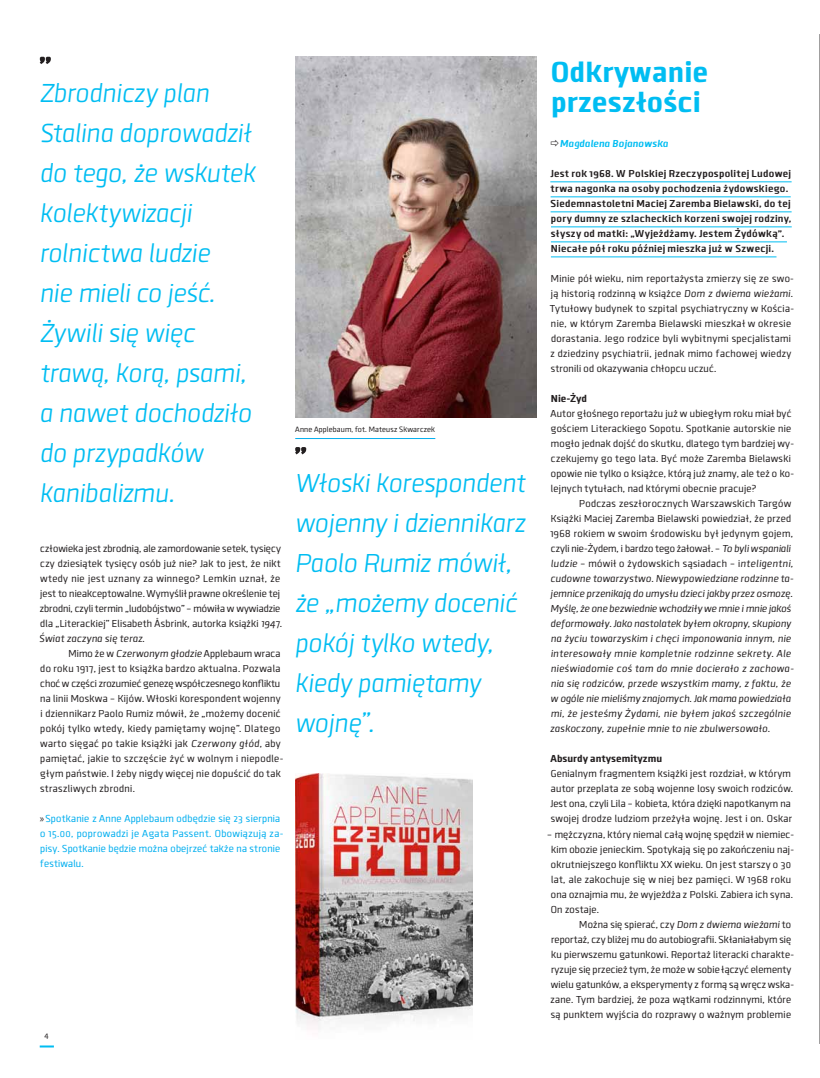
<style>
.page{position:relative;width:820px;height:1078px;background:#fff}
.page>*{position:absolute;margin:0;border:0;box-sizing:border-box;transform-origin:0 0}
.t1{font:800 30px/30px "Clio";color:#00bdf2}
.t2{font:italic 300 27px/40px "Clio";letter-spacing:-.01em;color:#00bdf2}
.t3{font:10.5px/15px "Clio";color:#231f20}
.t4{font:italic 10.5px/15px "Clio";color:#231f20}
.t5{font:700 10.5px/15px "Clio";letter-spacing:.015em;color:#231f20}
.t6{font:10.5px/15px "Clio";letter-spacing:.005em;color:#00aeef}
.t7{font:800 10.5px "Clio";color:#231f20}
.t8{font:italic 700 10.5px "Clio";color:#00bdf2}
.t9{font:8px "Clio";color:#231f20}
.s1{font-style:italic}
.s2{font-family:"Myriad Pro";color:#231f20}
.s3{font-style:normal}
</style>
<div class="page">
<hr style="left:819px;top:34px;width:1px;height:1009px;background:#231f20">
<svg style="left:40px;top:1045px;width:14px;height:2px"></svg>
<hr style="left:550px;top:181px;width:241px;height:1px;background:#00bdf2">
<hr style="left:550px;top:196px;width:240px;height:1px;background:#00bdf2">
<hr style="left:550px;top:211px;width:241px;height:1px;background:#00bdf2">
<hr style="left:550px;top:226px;width:241px;height:1px;background:#00bdf2">
<hr style="left:550px;top:241px;width:236px;height:1px;background:#00bdf2">
<hr style="left:550px;top:256px;width:226px;height:1px;background:#00bdf2">
<img style="left:295px;top:57px;width:241px;height:360px">
<svg style="left:40px;top:57px;width:11px;height:7px"></svg>
<svg style="left:295px;top:447px;width:11px;height:7px"></svg>
<img style="left:295px;top:773px;width:177px;height:256px">
<hr style="left:295px;top:438px;width:140px;height:1px;background:#00aeef">
<h2 class="t2" style="left:40px;top:73px;width:218px">Zbrodniczy plan<br>Stalina doprowadził do tego, że wskutek kolektywizacji rolnictwa ludzie<br>nie mieli co jeść.<br>Żywili się więc trawą, korą, psami, a nawet dochodziło do przypadków kanibalizmu.</h2>
<p class="t3" style="left:39px;top:541px;width:245px">człowieka jest zbrodnią, ale zamordowanie setek, tysięcy czy dziesiątek tysięcy osób już nie? Jak to jest, że nikt wtedy nie jest uznany za winnego? Lemkin uznał, że jest to nieakceptowalne. Wymyślił prawne określenie tej zbrodni, czyli termin „ludobójstwo” – mówiła w wywiadzie dla „Literackiej” Elisabeth Åsbrink, autorka książki <span class="s1">1947.<br>Świat zaczyna się teraz</span>.</p>
<p class="t3" style="left:40px;top:646px;width:245px;text-indent:28px">Mimo że w <span class="s1">Czerwonym głodzie</span> Applebaum wraca do roku 1917, jest to książka bardzo aktualna. Pozwala choć w części zrozumieć genezę współczesnego konfliktu na linii Moskwa – Kijów. Włoski korespondent wojenny i dziennikarz Paolo Rumiz mówił, że „możemy docenić pokój tylko wtedy, kiedy pamiętamy wojnę”. Dlatego warto sięgać po takie książki jak <span class="s1">Czerwony głód</span>, aby pamiętać, jakie to szczęście żyć w wolnym i niepodle&shy;głym państwie. I żeby nigdy więcej nie dopuścić do tak straszliwych zbrodni.</p>
<p class="t6" style="left:40px;top:811px;width:245px"><span class="s2">»</span>Spotkanie z Anne Applebaum odbędzie się 23 sierpnia o 15.00, poprowadzi je Agata Passent. Obowiązują za&shy;pisy. Spotkanie będzie można obejrzeć także na stronie festiwalu.</p>
<p class="t9" style="left:295px;top:424px;width:141px">Anne Applebaum, fot. Mateusz Skwarczek</p>
<h2 class="t2" style="left:295px;top:463px;width:232px">Włoski korespondent wojenny i dziennikarz<br>Paolo Rumiz mówił, że „możemy docenić pokój tylko wtedy, kiedy pamiętamy wojnę”.</h2>
<p class="t9" style="left:45px;top:1030px;width:6px">4</p>
<h1 class="t1" style="left:550px;top:57px;width:159px">Odkrywanie przeszłości</h1>
<p class="t8" style="left:559px;top:137px;width:110px">Magdalena Bojanowska</p>
<p class="t5" style="left:550px;top:166px;width:243px">Jest rok 1968. W Polskiej Rzeczypospolitej Ludowej trwa nagonka na osoby pochodzenia żydowskiego.<br>Siedemnastoletni Maciej Zaremba Bielawski, do tej pory dumny ze szlacheckich korzeni swojej rodziny, słyszy od matki: „Wyjeżdżamy. Jestem Żydówką”.<br>Niecałe pół roku później mieszka już w Szwecji.</p>
<p class="t3" style="left:549px;top:271px;width:246px">Minie pół wieku, nim reportażysta zmierzy się ze swo&shy;ją historią rodzinną w książce <span class="s1">Dom z dwiema wieżami</span>.<br>Tytułowy budynek to szpital psychiatryczny w Kościa&shy;nie, w którym Zaremba Bielawski mieszkał w okresie dorastania. Jego rodzice byli wybitnymi specjalistami z dziedziny psychiatrii, jednak mimo fachowej wiedzy stronili od okazywania chłopcu uczuć.</p>
<p class="t7" style="left:550px;top:392px;width:38px">Nie-Żyd</p>
<p class="t3" style="left:550px;top:406px;width:245px">Autor głośnego reportażu już w ubiegłym roku miał być gościem Literackiego Sopotu. Spotkanie autorskie nie mogło jednak dojść do skutku, dlatego tym bardziej wy&shy;czekujemy go tego lata. Być może Zaremba Bielawski opowie nie tylko o książce, którą już znamy, ale też o ko&shy;lejnych tytułach, nad którymi obecnie pracuje?</p>
<p class="t4" style="left:550px;top:496px;width:245px;text-indent:29px"><span class="s3">Podczas zeszłorocznych Warszawskich Targów Książki Maciej Zaremba Bielawski powiedział, że przed 1968 rokiem w swoim środowisku był jedynym gojem, czyli nie-Żydem, i bardzo tego żałował. –</span> To byli wspaniali ludzie <span class="s3">– mówił o żydowskich sąsiadach – i</span>nteligentni, cudowne towarzystwo. Niewypowiedziane rodzinne ta&shy;jemnice przenikają do umysłu dzieci jakby przez osmozę.<br>Myślę, że one bezwiednie wchodziły we mnie i mnie jakoś deformowały. Jako nastolatek byłem okropny, skupiony na życiu towarzyskim i chęci imponowania innym, nie interesowały mnie kompletnie rodzinne sekrety. Ale nieświadomie coś tam do mnie docierało z zachowa&shy;nia się rodziców, przede wszystkim mamy, z faktu, że w ogóle nie mieliśmy znajomych. Jak mama powiedziała mi, że jesteśmy Żydami, nie byłem jakoś szczególnie zaskoczony, zupełnie mnie to nie zbulwersowało.</p>
<p class="t7" style="left:550px;top:752px;width:113px">Absurdy antysemityzmu</p>
<p class="t3" style="left:550px;top:766px;width:244px">Genialnym fragmentem książki jest rozdział, w którym autor przeplata ze sobą wojenne losy swoich rodziców.<br>Jest ona, czyli Lila – kobieta, która dzięki napotkanym na swojej drodze ludziom przeżyła wojnę. Jest i on. Oskar</p>
<p class="t3" style="left:550px;top:826px;width:245px;text-indent:-4px">– mężczyzna, który niemal całą wojnę spędził w niemiec&shy;kim obozie jenieckim. Spotykają się po zakończeniu naj&shy;okrutniejszego konfliktu XX wieku. On jest starszy o 30 lat, ale zakochuje się w niej bez pamięci. W 1968 roku ona oznajmia mu, że wyjeżdża z Polski. Zabiera ich syna.<br>On zostaje.</p>
<p class="t3" style="left:550px;top:916px;width:245px;text-indent:29px">Można się spierać, czy <span class="s1">Dom z dwiema wieżami</span> to reportaż, czy bliżej mu do autobiografii. Skłaniałabym się ku pierwszemu gatunkowi. Reportaż literacki charakte&shy;ryzuje się przecież tym, że może w sobie łączyć elementy wielu gatunków, a eksperymenty z formą są wręcz wska&shy;zane. Tym bardziej, że poza wątkami rodzinnymi, które są punktem wyjścia do rozprawy o ważnym problemie</p>
</div>
